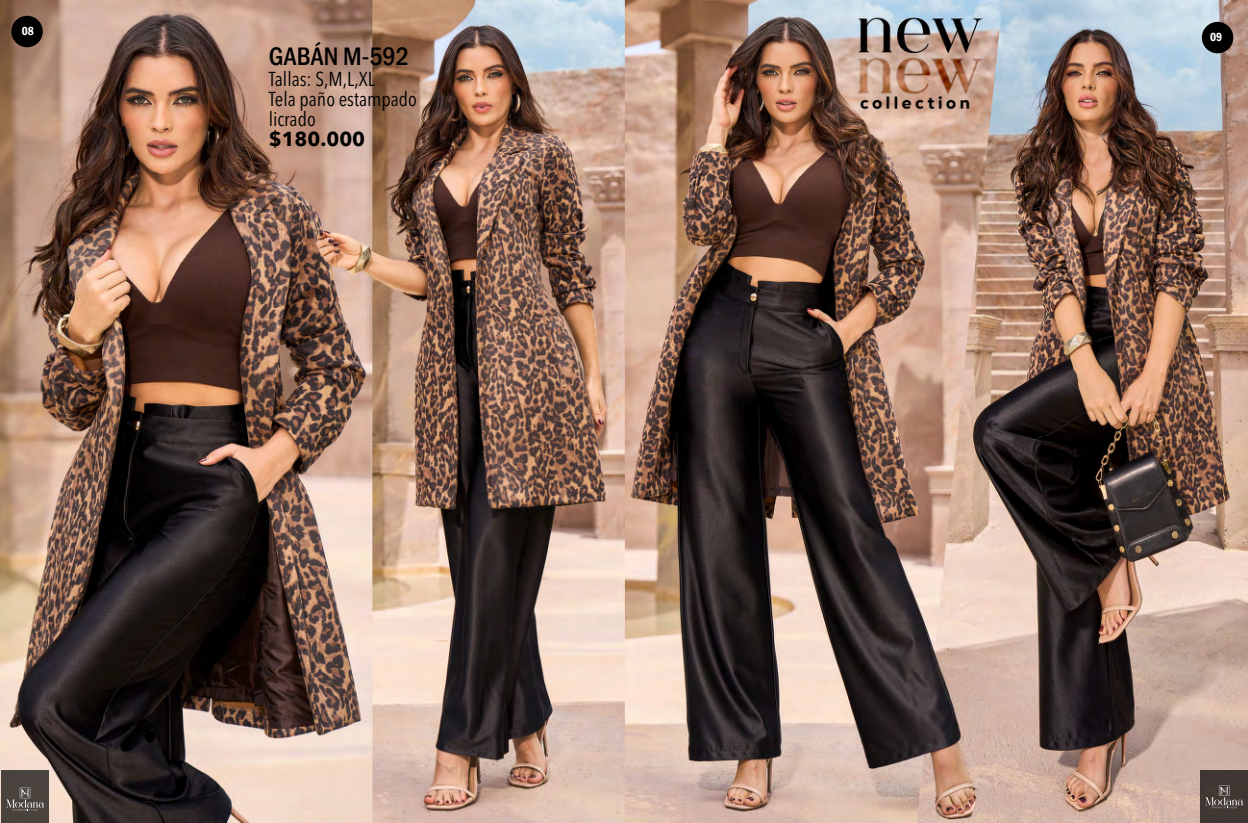
<style>
.page{position:relative;width:1248px;height:823px;background:#fff}
.page>*{position:absolute;margin:0;border:0;box-sizing:border-box;transform-origin:0 0}
.t1{font:500 condensed 26px "Franklin Gothic";color:#000}
.t2{font:condensed 20px/20px "Avenir Next LT Pro";color:#000}
.t3{font:700 20px "Avenir Next LT Pro";color:#000}
.t4{font:600 condensed 12px "Franklin Gothic";color:#fff}
</style>
<div class="page">
<img style="left:0;top:0;width:1247px;height:822px">
<div style="left:11px;top:16px;width:32px;height:31px;background:#000;border-radius:50%"></div>
<div style="left:1201px;top:22px;width:32px;height:31px;background:#000;border-radius:50%"></div>
<div style="left:1px;top:770px;width:48px;height:52px;background:#4a423e"></div>
<div style="left:1200px;top:770px;width:47px;height:52px;background:#403633"></div>
<svg style="left:6px;top:787px;width:38px;height:23px"></svg>
<svg style="left:1205px;top:785px;width:37px;height:22px"></svg>
<p class="t4" style="left:22px;top:23px;width:14px">08</p>
<h1 class="t1" style="left:269px;top:40px;width:142px">GABÁN M-592</h1>
<p class="t2" style="left:269px;top:68px;width:150px">Tallas: S,M,L,XL<br>Tela paño estampado licrado</p>
<p class="t3" style="left:269px;top:126px;width:98px">$180.000</p>
<p class="t4" style="left:1209px;top:29px;width:14px">09</p>
</div>
